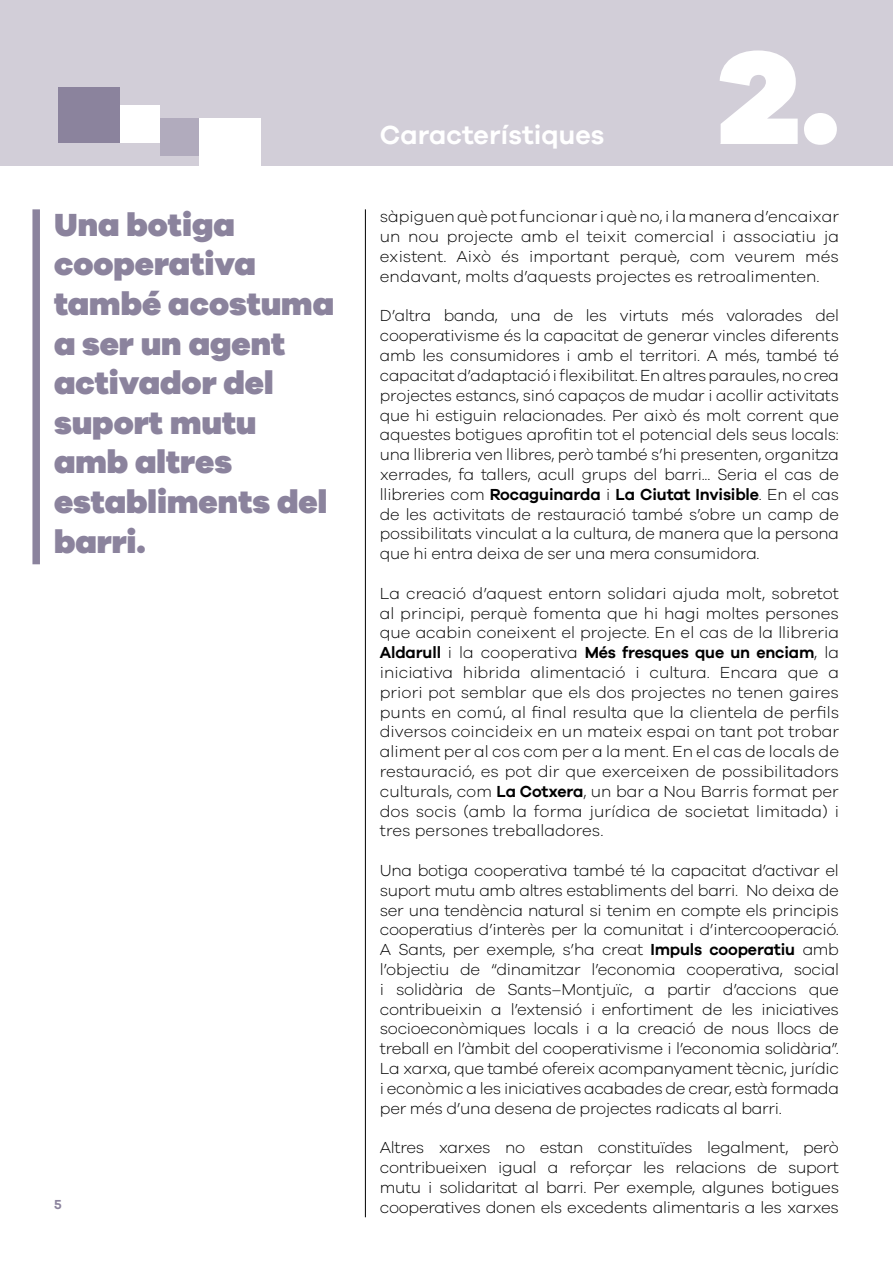
<style>
.page{position:relative;width:893px;height:1263px;background:#fff}
.page>*{position:absolute;margin:0;border:0;box-sizing:border-box;transform-origin:0 0}
.t1{font:900 136.5px "Galano Grotesque";color:#fff}
.t2{font:900 33px/39.6px "Galano Grotesque";color:#8b839d}
.t3{font:600 27px "Galano Grotesque";color:#fff}
.t4{font:300 16.5px/19.8px "Galano Grotesque";letter-spacing:-.015em;color:#000;text-align:justify}
.t5{font:600 13.5px "Galano Grotesque";color:#8b839d}
.s1{font-weight:600}
</style>
<div class="page">
<div style="left:0;top:0;width:893px;height:166px;background:#d2ced8"></div>
<div style="left:160px;top:118px;width:39px;height:37px;background:#b1abbd"></div>
<div style="left:59px;top:87px;width:61px;height:56px;background:#8b839d"></div>
<div style="left:199px;top:118px;width:62px;height:55px;background:#fff"></div>
<div style="left:120px;top:105px;width:40px;height:38px;background:#fff"></div>
<hr style="left:365px;top:209px;width:1px;height:1008px;background:#000">
<div style="left:32px;top:209px;width:8px;height:355px;background:#8b839d"></div>
<h3 class="t3" style="left:380px;top:118px;width:226px">Característiques</h3>
<h1 class="t1" style="left:717px;top:11px;width:123px">2.</h1>
<h2 class="t2" style="left:54px;top:204px;width:282px">Una botiga cooperativa també acostuma a ser un agent activador del suport mutu amb altres establiments del barri.</h2>
<p class="t4" style="left:380px;top:206px;width:461px">sàpiguen què pot funcionar i què no, i la manera d’encaixar un nou projecte amb el teixit comercial i associatiu ja existent. Això és important perquè, com veurem més endavant, molts d’aquests projectes es retroalimenten.</p>
<p class="t4" style="left:380px;top:305px;width:461px">D’altra banda, una de les virtuts més valorades del cooperativisme és la capacitat de generar vincles diferents amb les consumidores i amb el territori. A més, també té capacitat d’adaptació i flexibilitat. En altres paraules, no crea projectes estancs, sinó capaços de mudar i acollir activitats que hi estiguin relacionades. Per això és molt corrent que aquestes botigues aprofitin tot el potencial dels seus locals: una llibreria ven llibres, però també s’hi presenten, organitza xerrades, fa tallers, acull grups del barri... Seria el cas de llibreries com <span class="s1">Rocaguinarda</span> i <span class="s1">La Ciutat Invisible</span>. En el cas de les activitats de restauració també s’obre un camp de possibilitats vinculat a la cultura, de manera que la persona que hi entra deixa de ser una mera consumidora.</p>
<p class="t4" style="left:380px;top:583px;width:461px">La creació d’aquest entorn solidari ajuda molt, sobretot al principi, perquè fomenta que hi hagi moltes persones que acabin coneixent el projecte. En el cas de la llibreria <span class="s1">Aldarull</span> i la cooperativa <span class="s1">Més fresques que un enciam</span>, la iniciativa hibrida alimentació i cultura. Encara que a priori pot semblar que els dos projectes no tenen gaires punts en comú, al final resulta que la clientela de perfils diversos coincideix en un mateix espai on tant pot trobar aliment per al cos com per a la ment. En el cas de locals de restauració, es pot dir que exerceixen de possibilitadors culturals, com <span class="s1">La Cotxera</span>, un bar a Nou Barris format per dos socis (amb la forma jurídica de societat limitada) i tres persones treballadores.</p>
<p class="t4" style="left:380px;top:860px;width:461px">Una botiga cooperativa també té la capacitat d’activar el suport mutu amb altres establiments del barri. No deixa de ser una tendència natural si tenim en compte els principis cooperatius d’interès per la comunitat i d’intercooperació.<br>A Sants, per exemple, s’ha creat <span class="s1">Impuls cooperatiu</span> amb l’objectiu de “dinamitzar l’economia cooperativa, social i solidària de Sants–Montjuïc, a partir d’accions que contribueixin a l’extensió i enfortiment de les iniciatives socioeconòmiques locals i a la creació de nous llocs de treball en l’àmbit del cooperativisme i l’economia solidària”.<br>La xarxa, que també ofereix acompanyament tècnic, jurídic i econòmic a les iniciatives acabades de crear, està formada per més d’una desena de projectes radicats al barri.</p>
<p class="t4" style="left:380px;top:1137px;width:461px">Altres xarxes no estan constituïdes legalment, però contribueixen igual a reforçar les relacions de suport mutu i solidaritat al barri. Per exemple, algunes botigues cooperatives donen els excedents alimentaris a les xarxes</p>
<p class="t5" style="left:54px;top:1196px;width:9px">5</p>
</div>
